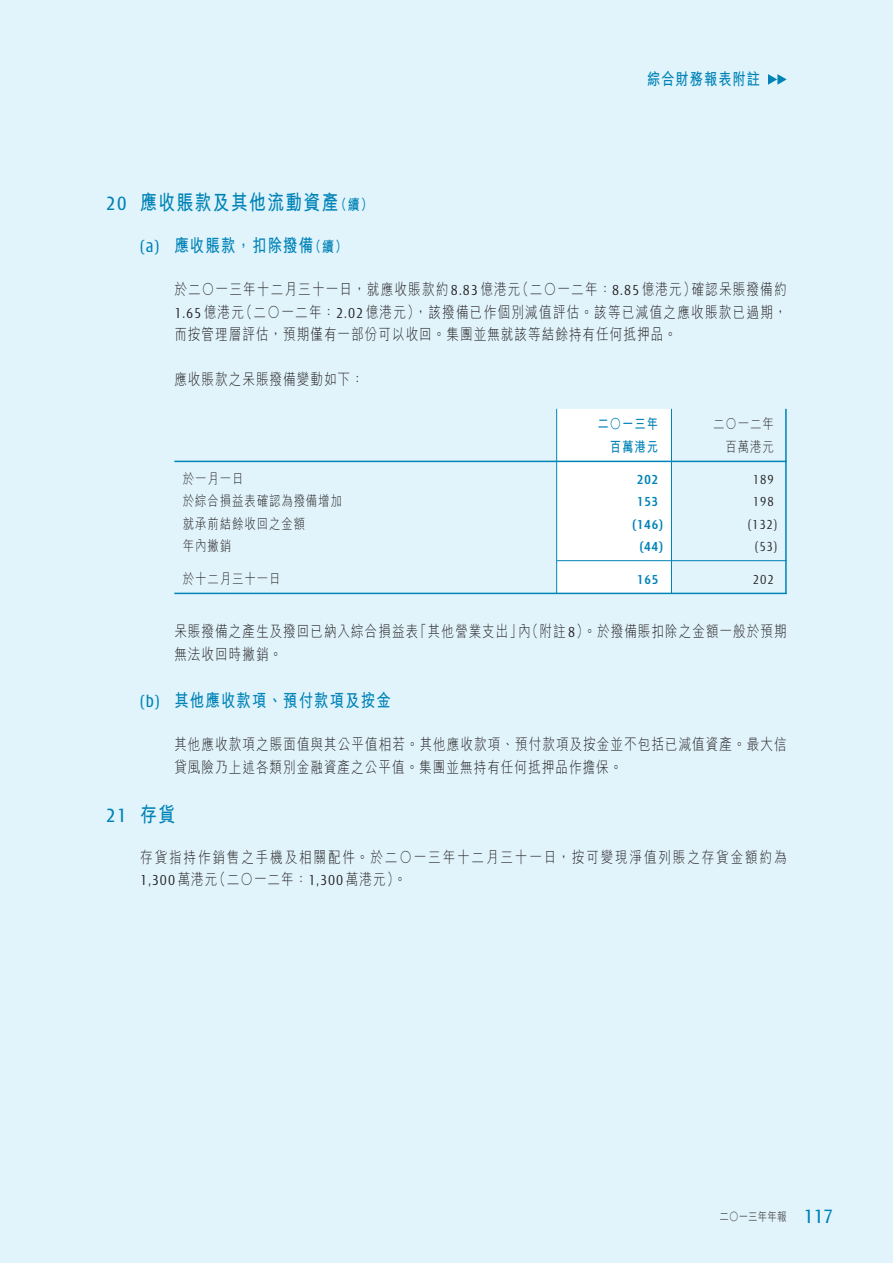
<style>
.page{position:relative;width:893px;height:1263px;background:#e1f4fc}
.page>*{position:absolute;margin:0;border:0;box-sizing:border-box;transform-origin:0 0}
.t1{font:21px "M Hei HK Bold B5 pc H";letter-spacing:.08em;color:#0083b6;scale:.8 1}
.t2{font:condensed 21px "Modena";color:#0083b6;scale:.96 1}
.t3{font:18px "M Hei HK Bold B5 pc H";letter-spacing:.08em;color:#0083b6;scale:.8 1}
.t4{font:16.5px "M Hei HK Bold B5 pc H";letter-spacing:.08em;color:#0083b6;scale:.8 1}
.t5{font:15.75px/22.5px "M Hei HK Light B5 pc H";letter-spacing:.08em;color:#231f20;scale:.8 1}
.t6{font:15.75px/22.5px "M Hei HK Light B5 pc H";letter-spacing:.145em;color:#231f20;scale:.8 1}
.t7{font:14.25px "M Hei HK Light B5 pc H";letter-spacing:.08em;color:#231f20;scale:.8 1}
.t8{font:700 condensed 14.25px "Modena";letter-spacing:.065em;color:#0083b6;scale:.96 1}
.t9{font:300 condensed 14.25px "Modena";letter-spacing:.065em;color:#231f20;scale:.96 1}
.t10{font:14.25px "M Hei HK Bold B5 pc H";letter-spacing:.08em;color:#0083b6;scale:.8 1}
.t11{font:12px "M Hei HK Medium B5 pc H";color:#57585a;scale:.8 1}
.s1{font-family:"Modena";font-stretch:condensed}
.s2{font-size:15px}
.s3{font-family:"Modena";font-weight:300;font-stretch:condensed}
.s4{font-family:"M Hei HK Bold B5 pc H";font-stretch:normal}
.s5{font-family:"Modena";font-stretch:condensed;font-size:21px;color:#0083b6}
</style>
<div class="page">
<svg style="left:768px;top:74px;width:19px;height:11px"></svg>
<div style="left:557px;top:409px;width:115px;height:185px;background:#fff"></div>
<hr style="left:556px;top:409px;width:1px;height:185px;background:#0083b6">
<hr style="left:671px;top:409px;width:1px;height:185px;background:#0083b6">
<hr style="left:785px;top:409px;width:2px;height:185px;background:#0083b6">
<hr style="left:174px;top:461px;width:613px;height:1px;background:#0083b6">
<hr style="left:557px;top:560px;width:230px;height:1px;background:#0083b6">
<hr style="left:174px;top:593px;width:613px;height:1px;background:#0083b6">
<p class="t4" style="left:647px;top:73px;width:143px">綜合財務報表附註</p>
<h1 class="t1" style="left:106px;top:194px;width:335px"><span class="s1">20</span> 應收賬款及其他流動資產<span class="s2">（續）</span></h1>
<p class="t3" style="left:140px;top:239px;width:260px"><span class="s1">(a)</span> 應收賬款，扣除撥備<span class="s2">（續）</span></p>
<p class="t5" style="left:174px;top:280px;width:767px;text-align:justify">於二○一三年十二月三十一日，就應收賬款約 <span class="s3">8.83</span>億港元（二○一二年：<span class="s3">8.85</span>億港元）確認呆賬撥備約<span class="s3">1.65</span>億港元（二○一二年：<span class="s3">2.02</span>億港元），該撥備已作個別減值評估。該等已減值之應收賬款已過期，而按管理層評估，預期僅有一部份可以收回。集團並無就該等結餘持有任何抵押品。</p>
<p class="t5" style="left:174px;top:370px;width:238px">應收賬款之呆賬撥備變動如下：</p>
<p class="t10" style="left:597px;top:418px;width:77px">二○一三年</p>
<p class="t7" style="left:713px;top:418px;width:77px">二○一二年</p>
<p class="t10" style="left:610px;top:441px;width:62px">百萬港元</p>
<p class="t7" style="left:726px;top:441px;width:62px">百萬港元</p>
<p class="t7" style="left:183px;top:473px;width:77px">於一月一日</p>
<p class="t8" style="left:637px;top:474px;width:23px">202</p>
<p class="t9" style="left:753px;top:474px;width:23px">189</p>
<p class="t7" style="left:183px;top:496px;width:200px">於綜合損益表確認為撥備增加</p>
<p class="t8" style="left:637px;top:496px;width:23px">153</p>
<p class="t9" style="left:753px;top:497px;width:23px">198</p>
<p class="t7" style="left:183px;top:518px;width:154px">就承前結餘收回之金額</p>
<p class="t8" style="left:633px;top:519px;width:32px">(146)</p>
<p class="t9" style="left:748px;top:519px;width:32px">(132)</p>
<p class="t7" style="left:183px;top:541px;width:62px">年內撇銷</p>
<p class="t8" style="left:640px;top:541px;width:25px">(44)</p>
<p class="t9" style="left:755px;top:542px;width:25px">(53)</p>
<p class="t7" style="left:183px;top:573px;width:123px">於十二月三十一日</p>
<p class="t8" style="left:637px;top:573px;width:23px">165</p>
<p class="t9" style="left:753px;top:574px;width:23px">202</p>
<p class="t5" style="left:174px;top:622px;width:767px">呆賬撥備之產生及撥回已納入綜合損益表「其他營業支出」內（附註 <span class="s3">8</span>）。於撥備賬扣除之金額一般於預期無法收回時撇銷。</p>
<p class="t3" style="left:140px;top:693px;width:315px"><span class="s1">(b)</span> 其他應收款項、預付款項及按金</p>
<p class="t5" style="left:174px;top:735px;width:767px">其他應收款項之賬面值與其公平值相若。其他應收款項、預付款項及按金並不包括已減值資產。最大信貸風險乃上述各類別金融資產之公平值。集團並無持有任何抵押品作擔保。</p>
<h1 class="t2" style="left:106px;top:807px;width:73px">21 <span class="s4">存貨</span></h1>
<p class="t6" style="left:140px;top:847px;width:809px">存貨指持作銷售之手機及相關配件。於二○一三年十二月三十一日，按可變現淨值列賬之存貨金額約為<br><span class="s3">1,300</span>萬港元（二○一二年：<span class="s3">1,300</span>萬港元）。</p>
<p class="t11" style="left:719px;top:1212px;width:144px">二○一三年年報 <span class="s5">117</span></p>
</div>
